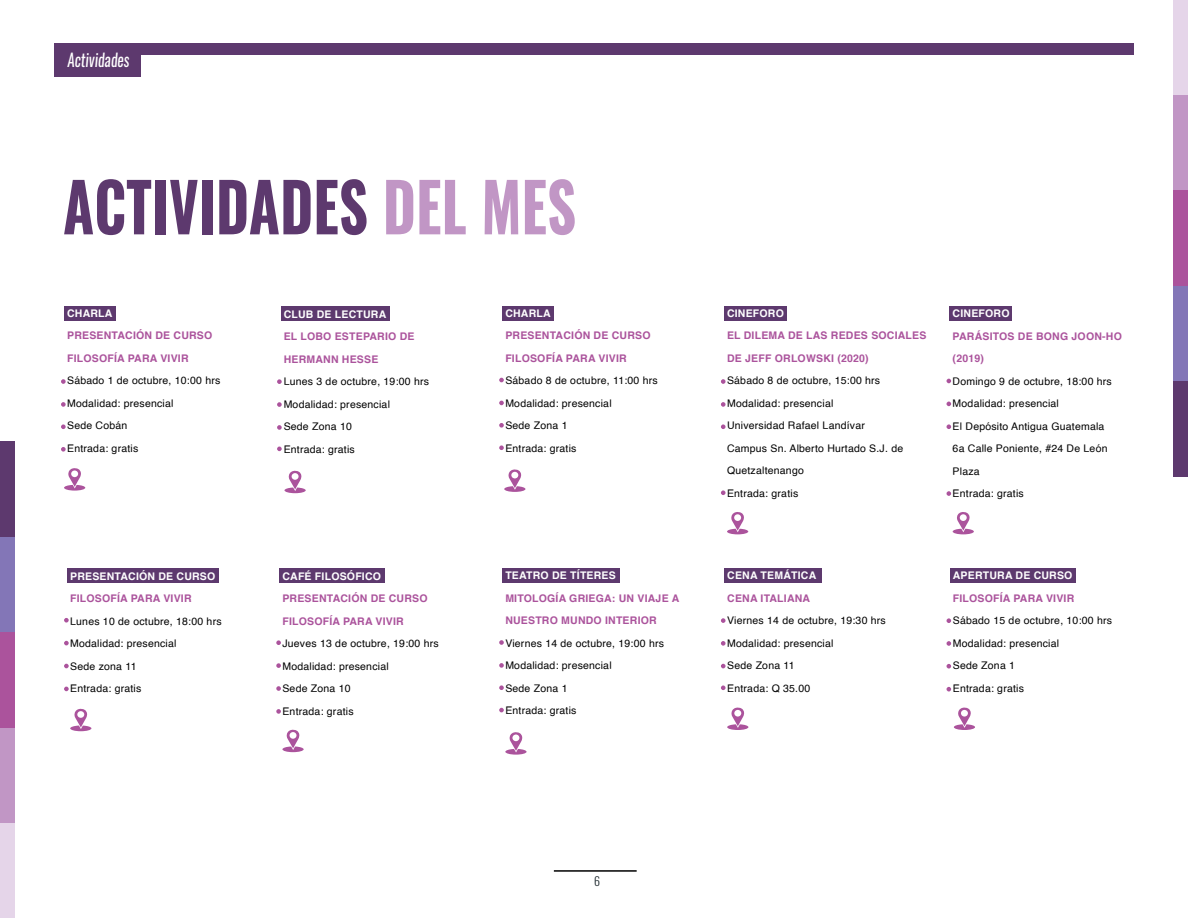
<style>
.page{position:relative;width:1188px;height:918px;background:#fff}
.page>*{position:absolute;margin:0;border:0;box-sizing:border-box;transform-origin:0 0}
.t1{font:700 67.2px "Oswald";color:#5d396e;scale:.85 1}
.t2{font:italic 17.7px "Oswald";color:#fff;scale:.85 1}
.t3{font:300 12px "Oswald";color:#182329}
.t4{font:10.5px/22.5px "Helvetica";letter-spacing:.02em;color:#000}
.t5{font:700 10.5px/22.5px "Helvetica";letter-spacing:.02em;color:#ab539c}
.t6{font:700 10.5px "Helvetica";letter-spacing:.02em;color:#fff}
.s1{color:#c196c5}
</style>
<div class="page">
<div style="left:502px;top:306px;width:52px;height:15px;background:#5d396e"></div>
<div style="left:724px;top:306px;width:62px;height:15px;background:#5d396e"></div>
<div style="left:64px;top:306px;width:52px;height:15px;background:#5d396e"></div>
<div style="left:281px;top:306px;width:109px;height:15px;background:#5d396e"></div>
<div style="left:950px;top:306px;width:62px;height:15px;background:#5d396e"></div>
<div style="left:279px;top:568px;width:106px;height:15px;background:#5d396e"></div>
<div style="left:67px;top:568px;width:152px;height:15px;background:#5d396e"></div>
<div style="left:724px;top:568px;width:98px;height:15px;background:#5d396e"></div>
<div style="left:54px;top:43px;width:1080px;height:11px;background:#5d396e"></div>
<div style="left:54px;top:52px;width:86px;height:25px;background:#5d396e"></div>
<svg style="left:499px;top:378px;width:5px;height:4px"></svg>
<svg style="left:721px;top:379px;width:5px;height:5px"></svg>
<svg style="left:61px;top:379px;width:5px;height:5px"></svg>
<svg style="left:277px;top:379px;width:5px;height:5px"></svg>
<svg style="left:947px;top:424px;width:4px;height:5px"></svg>
<svg style="left:947px;top:379px;width:4px;height:4px"></svg>
<svg style="left:276px;top:640px;width:5px;height:5px"></svg>
<svg style="left:64px;top:618px;width:5px;height:5px"></svg>
<svg style="left:499px;top:401px;width:5px;height:4px"></svg>
<svg style="left:721px;top:402px;width:5px;height:5px"></svg>
<svg style="left:61px;top:402px;width:5px;height:5px"></svg>
<svg style="left:277px;top:402px;width:5px;height:5px"></svg>
<svg style="left:277px;top:425px;width:5px;height:5px"></svg>
<svg style="left:277px;top:447px;width:5px;height:4px"></svg>
<svg style="left:947px;top:491px;width:4px;height:5px"></svg>
<svg style="left:947px;top:402px;width:4px;height:4px"></svg>
<svg style="left:276px;top:663px;width:5px;height:5px"></svg>
<svg style="left:64px;top:641px;width:5px;height:4px"></svg>
<svg style="left:276px;top:686px;width:5px;height:5px"></svg>
<svg style="left:64px;top:664px;width:5px;height:4px"></svg>
<svg style="left:276px;top:709px;width:5px;height:5px"></svg>
<svg style="left:64px;top:687px;width:5px;height:4px"></svg>
<svg style="left:499px;top:423px;width:5px;height:5px"></svg>
<svg style="left:721px;top:424px;width:5px;height:5px"></svg>
<svg style="left:61px;top:424px;width:5px;height:5px"></svg>
<svg style="left:721px;top:490px;width:5px;height:5px"></svg>
<svg style="left:61px;top:447px;width:5px;height:5px"></svg>
<svg style="left:499px;top:445px;width:5px;height:5px"></svg>
<svg style="left:721px;top:641px;width:5px;height:5px"></svg>
<svg style="left:721px;top:664px;width:5px;height:4px"></svg>
<svg style="left:721px;top:685px;width:5px;height:5px"></svg>
<svg style="left:721px;top:618px;width:5px;height:5px"></svg>
<hr style="left:554px;top:870px;width:83px;height:2px;background:#000">
<svg style="left:64px;top:468px;width:21px;height:23px"></svg>
<svg style="left:282px;top:730px;width:22px;height:22px"></svg>
<svg style="left:70px;top:709px;width:21px;height:22px"></svg>
<svg style="left:505px;top:732px;width:22px;height:23px"></svg>
<svg style="left:954px;top:707px;width:21px;height:23px"></svg>
<svg style="left:953px;top:512px;width:21px;height:22px"></svg>
<svg style="left:727px;top:707px;width:21px;height:23px"></svg>
<svg style="left:284px;top:471px;width:22px;height:22px"></svg>
<svg style="left:504px;top:469px;width:21px;height:23px"></svg>
<svg style="left:727px;top:512px;width:21px;height:22px"></svg>
<div style="left:502px;top:568px;width:118px;height:15px;background:#5d396e"></div>
<div style="left:950px;top:568px;width:126px;height:15px;background:#5d396e"></div>
<svg style="left:499px;top:640px;width:5px;height:5px"></svg>
<svg style="left:499px;top:708px;width:5px;height:4px"></svg>
<svg style="left:499px;top:663px;width:5px;height:5px"></svg>
<svg style="left:499px;top:685px;width:5px;height:5px"></svg>
<svg style="left:947px;top:641px;width:4px;height:5px"></svg>
<svg style="left:947px;top:664px;width:4px;height:5px"></svg>
<svg style="left:947px;top:687px;width:4px;height:4px"></svg>
<svg style="left:947px;top:618px;width:4px;height:5px"></svg>
<div style="left:0;top:823px;width:15px;height:95px;background:#e5d5e9"></div>
<div style="left:0;top:727px;width:15px;height:96px;background:#c196c5"></div>
<div style="left:0;top:632px;width:15px;height:95px;background:#ab539c"></div>
<div style="left:0;top:537px;width:15px;height:95px;background:#8376b7"></div>
<div style="left:0;top:441px;width:15px;height:96px;background:#5d396e"></div>
<div style="left:1173px;top:0;width:15px;height:95px;background:#e5d5e9"></div>
<div style="left:1173px;top:95px;width:15px;height:96px;background:#c196c5"></div>
<div style="left:1173px;top:191px;width:15px;height:95px;background:#ab539c"></div>
<div style="left:1173px;top:286px;width:15px;height:95px;background:#8376b7"></div>
<div style="left:1173px;top:381px;width:15px;height:96px;background:#5d396e"></div>
<h2 class="t2" style="left:68px;top:48px;width:74px">Actividades</h2>
<h1 class="t1" style="left:63px;top:160px;width:605px">ACTIVIDADES <span class="s1">DEL MES</span></h1>
<p class="t6" style="left:67px;top:305px;width:47px">CHARLA</p>
<p class="t5" style="left:67px;top:325px;width:147px">PRESENTACIÓN DE CURSO<br>FILOSOFÍA PARA VIVIR</p>
<p class="t4" style="left:67px;top:370px;width:155px">Sábado 1 de octubre, 10:00 hrs<br>Modalidad: presencial<br>Sede Cobán<br>Entrada: gratis</p>
<p class="t6" style="left:70px;top:567px;width:147px">PRESENTACIÓN DE CURSO</p>
<p class="t5" style="left:70px;top:587px;width:123px">FILOSOFÍA PARA VIVIR</p>
<p class="t4" style="left:70px;top:610px;width:153px">Lunes 10 de octubre, 18:00 hrs<br>Modalidad: presencial<br>Sede zona 11<br>Entrada: gratis</p>
<p class="t6" style="left:284px;top:306px;width:104px">CLUB DE LECTURA</p>
<p class="t5" style="left:284px;top:326px;width:132px">EL LOBO ESTEPARIO DE<br>HERMANN HESSE</p>
<p class="t4" style="left:284px;top:371px;width:147px">Lunes 3 de octubre, 19:00 hrs<br>Modalidad: presencial<br>Sede Zona 10<br>Entrada: gratis</p>
<p class="t6" style="left:282px;top:567px;width:100px">CAFÉ FILOSÓFICO</p>
<p class="t5" style="left:282px;top:587px;width:147px">PRESENTACIÓN DE CURSO<br>FILOSOFÍA PARA VIVIR</p>
<p class="t4" style="left:282px;top:633px;width:158px">Jueves 13 de octubre, 19:00 hrs<br>Modalidad: presencial<br>Sede Zona 10<br>Entrada: gratis</p>
<p class="t6" style="left:505px;top:305px;width:47px">CHARLA</p>
<p class="t5" style="left:505px;top:325px;width:147px">PRESENTACIÓN DE CURSO<br>FILOSOFÍA PARA VIVIR</p>
<p class="t4" style="left:505px;top:370px;width:154px">Sábado 8 de octubre, 11:00 hrs<br>Modalidad: presencial<br>Sede Zona 1<br>Entrada: gratis</p>
<p class="t6" style="left:505px;top:567px;width:112px">TEATRO DE TÍTERES</p>
<p class="t5" style="left:505px;top:587px;width:175px">MITOLOGÍA GRIEGA: UN VIAJE A<br>NUESTRO MUNDO INTERIOR</p>
<p class="t4" style="left:505px;top:632px;width:160px">Viernes 14 de octubre, 19:00 hrs<br>Modalidad: presencial<br>Sede Zona 1<br>Entrada: gratis</p>
<p class="t6" style="left:727px;top:305px;width:58px">CINEFORO</p>
<p class="t5" style="left:727px;top:325px;width:201px">EL DILEMA DE LAS REDES SOCIALES<br>DE JEFF ORLOWSKI (2020)</p>
<p class="t4" style="left:727px;top:370px;width:178px">Sábado 8 de octubre, 15:00 hrs<br>Modalidad: presencial<br>Universidad Rafael Landívar<br>Campus Sn. Alberto Hurtado S.J. de<br>Quetzaltenango<br>Entrada: gratis</p>
<p class="t6" style="left:953px;top:305px;width:58px">CINEFORO</p>
<p class="t5" style="left:953px;top:325px;width:171px">PARÁSITOS DE BONG JOON-HO (2019)</p>
<p class="t4" style="left:953px;top:370px;width:161px">Domingo 9 de octubre, 18:00 hrs<br>Modalidad: presencial<br>El Depósito Antigua Guatemala<br>6a Calle Poniente, #24 De León<br>Plaza<br>Entrada: gratis</p>
<p class="t6" style="left:727px;top:567px;width:91px">CENA TEMÁTICA</p>
<p class="t5" style="left:727px;top:587px;width:85px">CENA ITALIANA</p>
<p class="t4" style="left:727px;top:610px;width:160px">Viernes 14 de octubre, 19:30 hrs<br>Modalidad: presencial<br>Sede Zona 11<br>Entrada: Q 35.00</p>
<p class="t6" style="left:953px;top:567px;width:121px">APERTURA DE CURSO</p>
<p class="t5" style="left:953px;top:587px;width:123px">FILOSOFÍA PARA VIVIR</p>
<p class="t4" style="left:953px;top:610px;width:161px">Sábado 15 de octubre, 10:00 hrs<br>Modalidad: presencial<br>Sede Zona 1<br>Entrada: gratis</p>
<p class="t3" style="left:594px;top:873px;width:7px">6</p>
</div>
